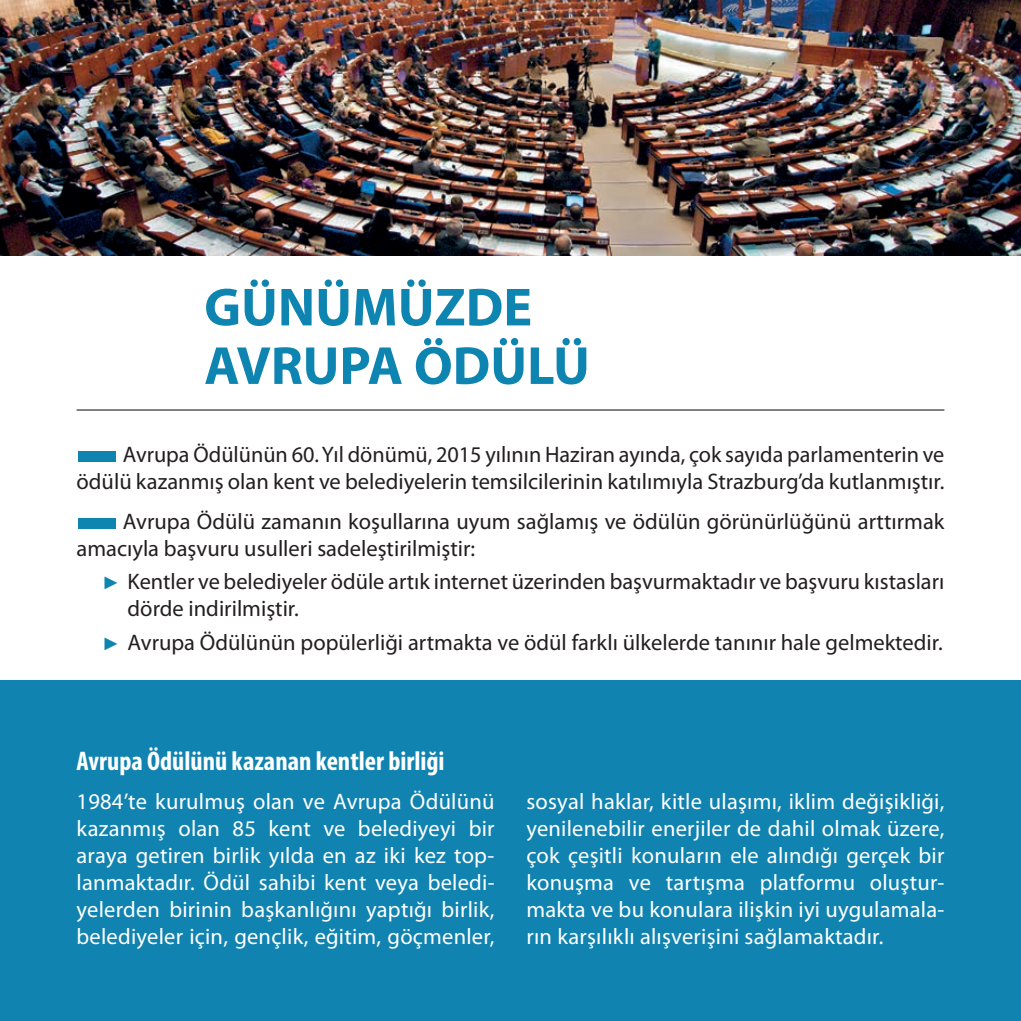
<style>
.page{position:relative;width:1021px;height:1021px;background:#fff}
.page>*{position:absolute;margin:0;border:0;box-sizing:border-box;transform-origin:0 0}
.t1{font:700 54px/58.5px "Myriad Pro";color:#0e84b1}
.t2{font:700 condensed 27px "Myriad Pro";color:#fff}
.t3{font:22.5px/27px "Myriad Pro";color:#231f20}
.t4{font:22.5px/27px "Myriad Pro";letter-spacing:.01em;color:#fff;text-align:justify}
.s1{color:#0e84b1}
.s2{font-family:"Arial";font-size:18px;color:#0e84b1}
</style>
<div class="page">
<hr style="left:1020px;top:850px;width:1px;height:170px;background:#4bb1db">
<hr style="left:77px;top:409px;width:867px;height:1px;background:#231f20">
<div style="left:0;top:680px;width:1020px;height:340px;background:#1083b0"></div>
<img style="left:0;top:0;width:1020px;height:255px">
<h1 class="t1" style="left:204px;top:276px;width:387px">GÜNÜMÜZDE<br>AVRUPA ÖDÜLÜ</h1>
<p class="t3" style="left:77px;top:440px;width:869px"><span class="s1">■</span>Avrupa Ödülünün 60. Yıl dönümü, 2015 yılının Haziran ayında, çok sayıda parlamenterin ve ödülü kazanmış olan kent ve belediyelerin temsilcilerinin katılımıyla Strazburg’da kutlanmıştır.</p>
<p class="t3" style="left:77px;top:507px;width:869px"><span class="s1">■</span>Avrupa Ödülü zamanın koşullarına uyum sağlamış ve ödülün görünürlüğünü arttırmak amacıyla başvuru usulleri sadeleştirilmiştir:</p>
<p class="t3" style="left:128px;top:567px;width:818px;text-indent:-26px"><span class="s2">►</span> Kentler ve belediyeler ödüle artık internet üzerinden başvurmaktadır ve başvuru kıstasları dörde indirilmiştir.</p>
<p class="t3" style="left:102px;top:628px;width:842px"><span class="s2">►</span> Avrupa Ödülünün popülerliği artmakta ve ödül farklı ülkelerde tanınır hale gelmektedir.</p>
<p class="t2" style="left:77px;top:743px;width:369px">Avrupa Ödülünü kazanan kentler birliği</p>
<p class="t4" style="left:77px;top:788px;width:419px">1984’te kurulmuş olan ve Avrupa Ödülünü kazanmış olan 85 kent ve belediyeyi bir araya getiren birlik yılda en az iki kez top&shy;lanmaktadır. Ödül sahibi kent veya beledi&shy;yelerden birinin başkanlığını yaptığı birlik, belediyeler için, gençlik, eğitim, göçmenler,</p>
<p class="t4" style="left:526px;top:788px;width:419px">sosyal haklar, kitle ulaşımı, iklim değişikliği, yenilenebilir enerjiler de dahil olmak üzere, çok çeşitli konuların ele alındığı gerçek bir konuşma ve tartışma platformu oluştur&shy;makta ve bu konulara ilişkin iyi uygulamala&shy;rın karşılıklı alışverişini sağlamaktadır.</p>
</div>
